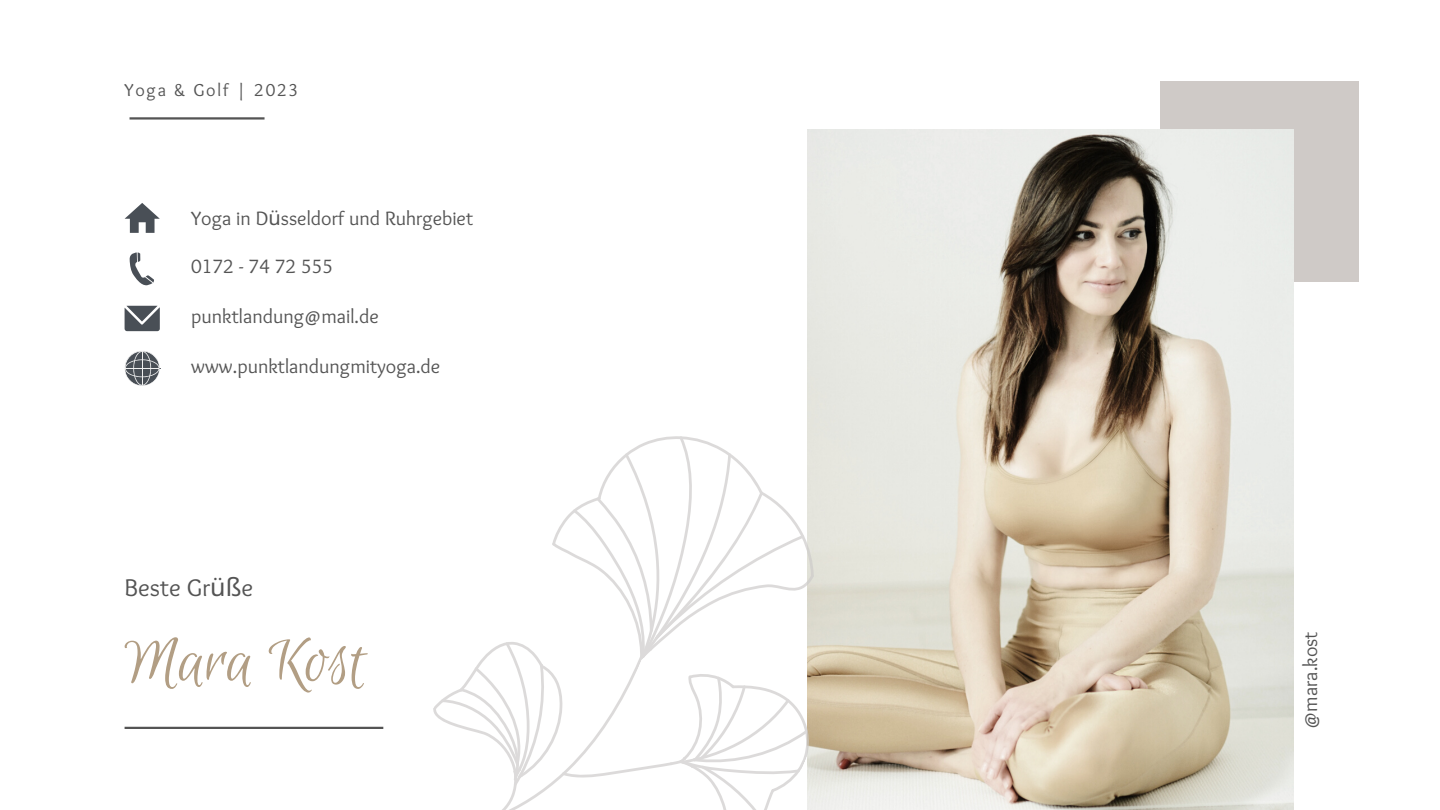
<style>
.page{position:relative;width:1440px;height:810px;background:#fff}
.page>*{position:absolute;margin:0;border:0;box-sizing:border-box;transform-origin:0 0}
.t1{font:70px "Euphoria Script";color:#b29e84}
.t2{font:25px "Sukar Regular";color:#545454}
.t3{font:20px "Sukar Regular";color:#545454}
.t4{font:18px "Sukar Regular";letter-spacing:.1em;color:#545454}
.s1{font-family:"Noto Sans"}
</style>
<div class="page">
<div style="left:1160px;top:81px;width:199px;height:200px;background:#cfcac7"></div>
<img style="left:808px;top:129px;width:485px;height:681px">
<svg style="left:433px;top:409px;width:403px;height:401px"></svg>
<hr style="left:130px;top:117px;width:135px;height:3px;background:#545454">
<hr style="left:125px;top:727px;width:258px;height:2px;background:#545454">
<svg style="left:125px;top:203px;width:35px;height:30px"></svg>
<svg style="left:125px;top:351px;width:35px;height:35px"></svg>
<hr style="left:142px;top:352px;width:1px;height:33px;background:#efefef">
<hr style="left:125px;top:368px;width:34px;height:1px;background:#efefef">
<svg style="left:125px;top:306px;width:35px;height:25px"></svg>
<svg style="left:130px;top:252px;width:24px;height:34px"></svg>
<p class="t4" style="left:125px;top:79px;width:175px">Yoga &amp; Golf | 2023</p>
<p class="t3" style="left:191px;top:207px;width:283px">Yoga in D<span class="s1">ü</span>sseldorf und Ruhrgebiet</p>
<p class="t3" style="left:191px;top:255px;width:144px">0172 - 74 72 555</p>
<p class="t3" style="left:191px;top:304px;width:189px">punktlandung@mail.de</p>
<p class="t3" style="left:191px;top:354px;width:251px">www.punktlandungmityoga.de</p>
<p class="t2" style="left:125px;top:573px;width:130px">Beste Gr<span class="s1">üß</span>e</p>
<h1 class="t1" style="left:125px;top:624px;width:243px">Mara Kost</h1>
<p class="t3" style="left:1299px;top:729px;width:99px;rotate:-90deg">@mara.kost</p>
</div>
